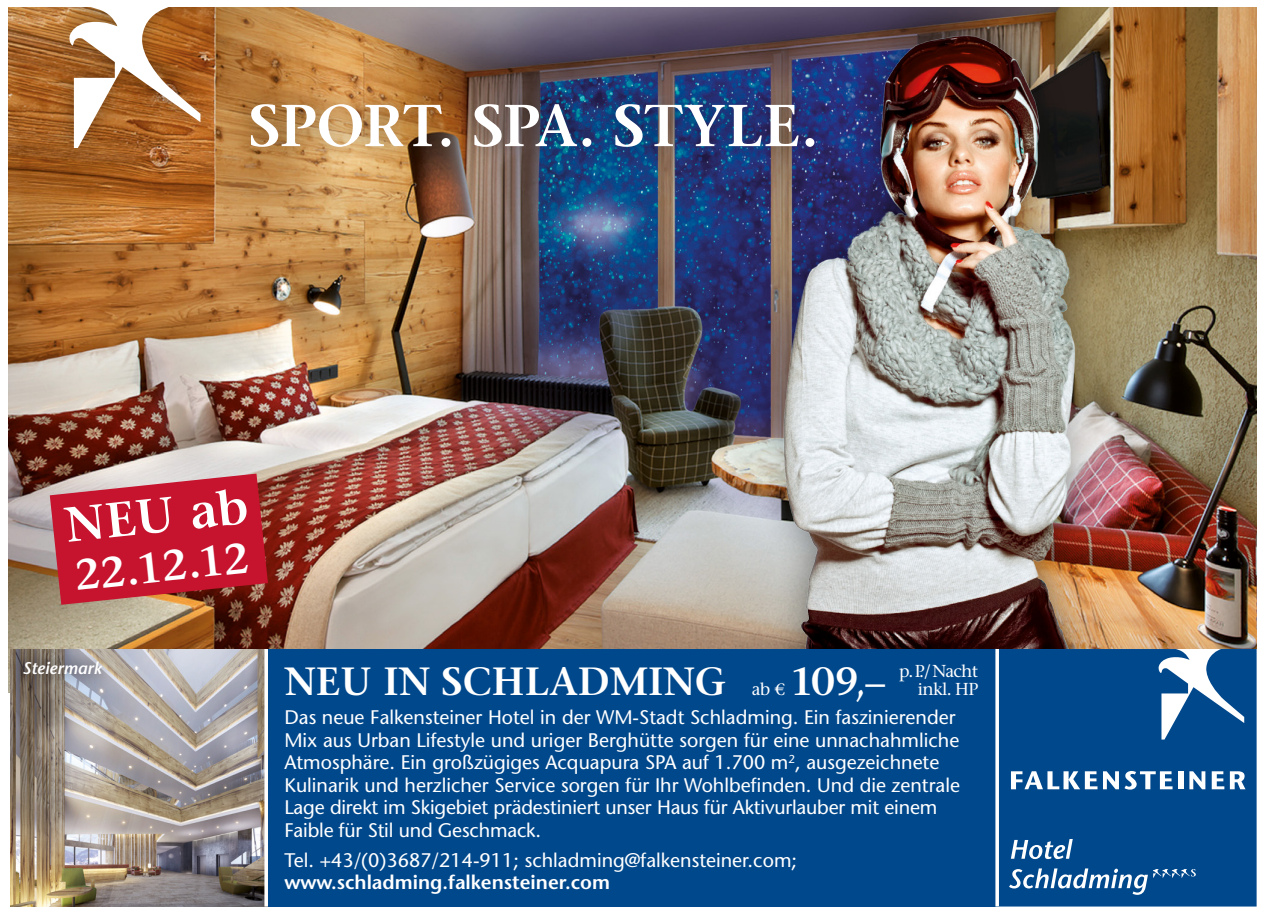
<style>
.page{position:relative;width:1265px;height:916px;background:#fff}
.page>*{position:absolute;margin:0;border:0;box-sizing:border-box;transform-origin:0 0}
.t1{font:600 59px "Stone Serif";letter-spacing:-.005em;color:#fff}
.t2{font:600 49px "Stone Serif";color:#fff}
.t3{font:600 42.75px "Stone Serif";color:#fff}
.t4{font:600 39.25px "Stone Serif";color:#fff}
.t5{font:19.75px/22.5px "Stone Sans";color:#fff}
.t6{font:600 19.75px "Stone Sans";color:#fff}
.t7{font:17.25px/18px "Stone Serif";letter-spacing:-.04em;color:#fff;text-align:right}
.t8{font:italic 600 17px "Stone Sans";color:#fff}
.s1{font-weight:400}
.s2{font-family:"Euro Serif ITC";font-weight:500}
</style>
<div class="page">
<img style="left:9px;top:7px;width:1247px;height:686px">
<div style="left:751px;top:4px;width:361px;height:742px;background:#000;opacity:.4"></div>
<img style="left:765px;top:30px;width:330px;height:619px">
<div style="left:268px;top:649px;width:780px;height:257px;background:#00488c"></div>
<div style="left:998px;top:649px;width:258px;height:257px;background:#00488c"></div>
<svg style="left:1124px;top:771px;width:48px;height:19px"></svg>
<div style="left:1177px;top:771px;width:5px;height:18px;background:#fff"></div>
<svg style="left:1189px;top:771px;width:16px;height:18px"></svg>
<svg style="left:1211px;top:771px;width:34px;height:18px"></svg>
<svg style="left:1010px;top:771px;width:108px;height:18px"></svg>
<svg style="left:1010px;top:839px;width:62px;height:20px"></svg>
<svg style="left:1009px;top:868px;width:186px;height:27px"></svg>
<hr style="left:995px;top:649px;width:3px;height:257px;background:#fff">
<div style="left:232px;top:85px;width:600px;height:81px;background:#000;opacity:.35"></div>
<div style="left:39px;top:0;width:187px;height:166px;background:#000;opacity:.35"></div>
<svg style="left:58px;top:6px;width:158px;height:142px"></svg>
<img style="left:10px;top:649px;width:254px;height:257px">
<svg style="left:264px;top:649px;width:4px;height:257px"></svg>
<div style="left:9px;top:647px;width:108px;height:43px;background:#000;opacity:.75"></div>
<div style="left:0;top:0;width:1264px;height:6px;background:#fff"></div>
<svg style="left:50px;top:474px;width:218px;height:131px;background:#c02a3c"></svg>
<h1 class="t1" style="left:249px;top:90px;width:571px">SPORT. SPA. STYLE.</h1>
<h2 class="t2" style="left:62px;top:496px;width:185px;rotate:-6deg">NEU AB</h2>
<h3 class="t3" style="left:72px;top:550px;width:176px;rotate:-6deg">22.12.12</h3>
<p class="t8" style="left:23px;top:658px;width:81px">Steiermark</p>
<h3 class="t4" style="left:790px;top:658px;width:97px">109<span class="s1">,–</span></h3>
<p class="t7" style="left:899px;top:662px;width:81px">p. P./ Nacht inkl. HP</p>
<h3 class="t4" style="left:284px;top:658px;width:443px">NEU IN SCHLADMING</h3>
<p class="t5" style="left:284px;top:706px;width:677px">Das neue Falkensteiner Hotel in der WM-Stadt Schladming. Ein faszinierender Mix aus Urban Lifestyle und uriger Berghütte sorgen für eine unnachahmliche Atmosphäre. Ein großzügiges Acquapura SPA auf 1.700 m<sup>2</sup>, ausgezeichnete Kulinarik und herzlicher Service sorgen für Ihr Wohlbefinden. Und die zentrale Lage direkt im Skigebiet prädestiniert unser Haus für Aktivurlauber mit einem Faible für Stil und Geschmack.</p>
<p class="t5" style="left:284px;top:848px;width:514px">Tel. +43/(0)3687/214-911; schladming@falkensteiner.com;</p>
<p class="t6" style="left:284px;top:870px;width:327px">www.schladming.falkensteiner.com</p>
<p class="t7" style="left:752px;top:680px;width:35px">ab <span class="s2">€</span></p>
</div>
